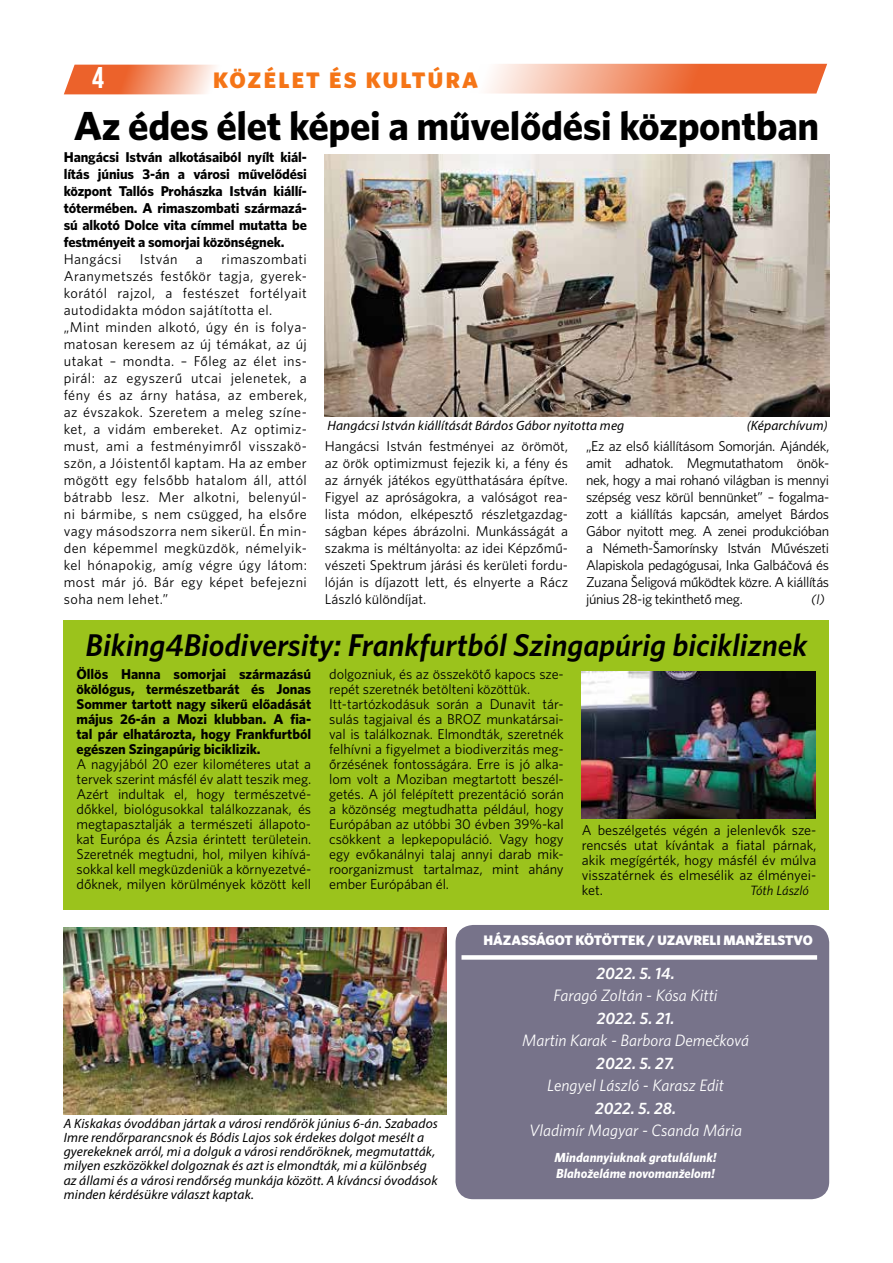
<style>
.page{position:relative;width:893px;height:1263px;background:#fff}
.page>*{position:absolute;margin:0;border:0;box-sizing:border-box;transform-origin:0 0}
.t1{font:40.5px "Whitney CE Bold";letter-spacing:-.01em;color:#000}
.t2{font:italic 31.5px "Whitney CE Semibold";color:#000}
.t3{font:30px "Bebas Neue";color:#fff}
.t4{font:22.5px "Whitney CE Black";letter-spacing:.1em;color:#f57517}
.t5{font:italic 16.5px "Whitney C Ebook";color:#fff}
.t6{font:italic 16.5px "Whitney CE Semibold";letter-spacing:-.005em;color:#fff}
.t7{font:14.25px/15px "Whitney C Ebook";color:#000;text-align:justify}
.t8{font:14.25px/17px "Whitney C Ebook";letter-spacing:.03em;color:#000}
.t9{font:14.25px/17px "Whitney CE Bold";letter-spacing:-.01em;color:#000;text-align:justify}
.t10{font:13.8px "Whitney CE Black";letter-spacing:-.005em;color:#fff}
.t11{font:italic 13.5px/14.2px "Myriad Pro";letter-spacing:.01em;color:#000}
.t12{font:italic 13.5px "Whitney C Ebook";color:#000}
.t13{font:italic 13.2px/16.5px "Whitney CE Bold";color:#fff}
</style>
<div class="page">
<svg style="left:64px;top:65px;width:152px;height:29px;background:#f29772"></svg>
<svg style="left:487px;top:64px;width:340px;height:30px;background:#f1946f"></svg>
<img style="left:325px;top:154px;width:504px;height:263px">
<div style="left:64px;top:621px;width:765px;height:289px;background:#9bc31c"></div>
<img style="left:64px;top:927px;width:382px;height:187px">
<div style="left:456px;top:925px;width:373px;height:274px;background:#77738a;border-radius:18px"></div>
<div style="left:461px;top:955px;width:356px;height:5px;background:#fff"></div>
<img style="left:582px;top:672px;width:234px;height:147px">
<h3 class="t3" style="left:92px;top:61px;width:13px">4</h3>
<h3 class="t4" style="left:213px;top:66px;width:267px">KÖZÉLET ÉS KULTÚRA</h3>
<h1 class="t1" style="left:74px;top:102px;width:747px">Az édes élet képei a művelődési központban</h1>
<p class="t9" style="left:64px;top:148px;width:245px">Hangácsi István alkotásaiból nyílt kiál&shy;lítás június 3-án a városi művelődési központ Tallós Prohászka István kiállí&shy;tótermében. A rimaszombati származá&shy;sú alkotó Dolce vita címmel mutatta be festményeit a somorjai közönségnek.</p>
<p class="t8" style="left:64px;top:250px;width:59px">Hangácsi</p>
<p class="t7" style="left:140px;top:251px;width:39px">István</p>
<p class="t7" style="left:196px;top:251px;width:8px">a</p>
<p class="t8" style="left:64px;top:250px;width:245px;text-indent:158px">rimaszombati Aranymetszés festőkör tagja, gyerek&shy;korától rajzol, a festészet fortélyait autodidakta módon sajátította el. „Mint minden alkotó, úgy én is folya&shy;matosan keresem az új témákat, az új utakat – mondta. – Főleg az élet ins&shy;pirál: az egyszerű utcai jelenetek, a fény és az árny hatása, az emberek, az évszakok. Szeretem a meleg színe&shy;ket, a vidám embereket. Az optimiz&shy;must, ami a festményimről visszakö&shy;szön, a Jóistentől kaptam. Ha az ember mögött egy felsőbb hatalom áll, attól bátrabb lesz. Mer alkotni, belenyúl&shy;ni bármibe, s nem csügged, ha elsőre vagy másodszorra nem sikerül. Én min&shy;den képemmel megküzdök, némelyik&shy;kel hónapokig, amíg végre úgy látom: most már jó. Bár egy képet befejezni soha nem lehet.”</p>
<p class="t11" style="left:327px;top:418px;width:298px">Hangácsi István kiállítását Bárdos Gábor nyitotta meg</p>
<p class="t11" style="left:747px;top:418px;width:82px">(Képarchívum)</p>
<p class="t7" style="left:325px;top:437px;width:245px;line-height:17px">Hangácsi István festményei az örömöt, az örök optimizmust fejezik ki, a fény és az árnyék játékos együtthatására építve.<br>Figyel az apróságokra, a valóságot rea&shy;lista módon, elképesztő részletgazdag&shy;ságban képes ábrázolni. Munkásságát a szakma is méltányolta: az idei Képzőmű&shy;vészeti Spektrum járási és kerületi fordu&shy;lóján is díjazott lett, és elnyerte a Rácz László különdíjat.</p>
<p class="t7" style="left:586px;top:437px;width:245px;line-height:17px">„Ez az első kiállításom Somorján. Ajándék, amit adhatok. Megmutathatom önök&shy;nek, hogy a mai rohanó világban is mennyi szépség vesz körül bennünket” – fogalma&shy;zott a kiállítás kapcsán, amelyet Bárdos Gábor nyitott meg. A zenei produkcióban a Németh-Šamorínsky István Művészeti Alapiskola pedagógusai, Inka Galbáčová és Zuzana Šeligová működtek közre. A kiállítás június 28-ig tekinthető meg.</p>
<p class="t12" style="left:811px;top:591px;width:15px">(l)</p>
<h2 class="t2" style="left:86px;top:626px;width:723px">Biking4Biodiversity: Frankfurtból Szingapúrig bicikliznek</h2>
<p class="t9" style="left:77px;top:666px;width:236px;line-height:15px">Öllös Hanna somorjai származású ökölógus, természetbarát és Jonas Sommer tartott nagy sikerű előadását május 26-án a Mozi klubban. A fia&shy;tal pár elhatározta, hogy Frankfurtból egészen Szingapúrig biciklizik.</p>
<p class="t7" style="left:77px;top:756px;width:236px">A nagyjából 20 ezer kilométeres utat a tervek szerint másfél év alatt teszik meg.<br>Azért indultak el, hogy természetvé&shy;dőkkel, biológusokkal találkozzanak, és megtapasztalják a természeti állapoto&shy;kat Európa és Ázsia érintett területein.<br>Szeretnék megtudni, hol, milyen kihívá&shy;sokkal kell megküzdeniük a környezetvé&shy;dőknek, milyen körülmények között kell</p>
<p class="t7" style="left:329px;top:666px;width:236px;text-align:left">dolgozniuk, és az összekötő kapocs sze&shy;repét szeretnék betölteni közöttük.<br>Itt-tartózkodásuk során a Dunavit tár&shy;sulás tagjaival és a BROZ munkatársai&shy;val is találkoznak. Elmondták, szeretnék felhívni a figyelmet a biodiverzitás meg&shy;őrzésének fontosságára. Erre is jó alka&shy;lom volt a Moziban megtartott beszél&shy;getés. A jól felépített prezentáció során a közönség megtudhatta például, hogy Európában az utóbbi 30 évben 39%-kal csökkent a lepkepopuláció. Vagy hogy egy evőkanálnyi talaj annyi darab mik&shy;roorganizmust tartalmaz, mint ahány ember Európában él.</p>
<p class="t7" style="left:582px;top:823px;width:236px">A beszélgetés végén a jelenlevők sze&shy;rencsés utat kívántak a fiatal párnak, akik megígérték, hogy másfél év múlva visszatérnek és elmesélik az élményei&shy;ket.</p>
<p class="t12" style="left:750px;top:883px;width:60px">Tóth László</p>
<p class="t11" style="left:64px;top:1115px;width:376px">A Kiskakas óvodában jártak a városi rendőrök június 6-án. Szabados Imre rendőrparancsnok és Bódis Lajos sok érdekes dolgot mesélt a gyerekeknek arról, mi a dolguk a városi rendőröknek, megmutatták, milyen eszközökkel dolgoznak és azt is elmondták, mi a különbség az állami és a városi rendőrség munkája között. A kíváncsi óvodások minden kérdésükre választ kaptak.</p>
<p class="t10" style="left:483px;top:931px;width:331px">HÁZASSÁGOT KÖTÖTTEK / UZAVRELI MANŽELSTVO</p>
<p class="t6" style="left:596px;top:963px;width:80px">2022. 5. 14.</p>
<p class="t5" style="left:554px;top:986px;width:165px">Faragó Zoltán - Kósa Kitti</p>
<p class="t6" style="left:597px;top:1008px;width:79px">2022. 5. 21.</p>
<p class="t5" style="left:522px;top:1031px;width:228px">Martin Karak - Barbora Demečková</p>
<p class="t6" style="left:596px;top:1053px;width:80px">2022. 5. 27.</p>
<p class="t5" style="left:547px;top:1076px;width:178px">Lengyel László - Karasz Edit</p>
<p class="t6" style="left:595px;top:1098px;width:82px">2022. 5. 28.</p>
<p class="t5" style="left:529px;top:1121px;width:215px">Vladimír Magyar - Csanda Mária</p>
<p class="t13" style="left:554px;top:1148px;width:164px">Mindannyiuknak gratulálunk!<br>Blahoželáme novomanželom!</p>
</div>
